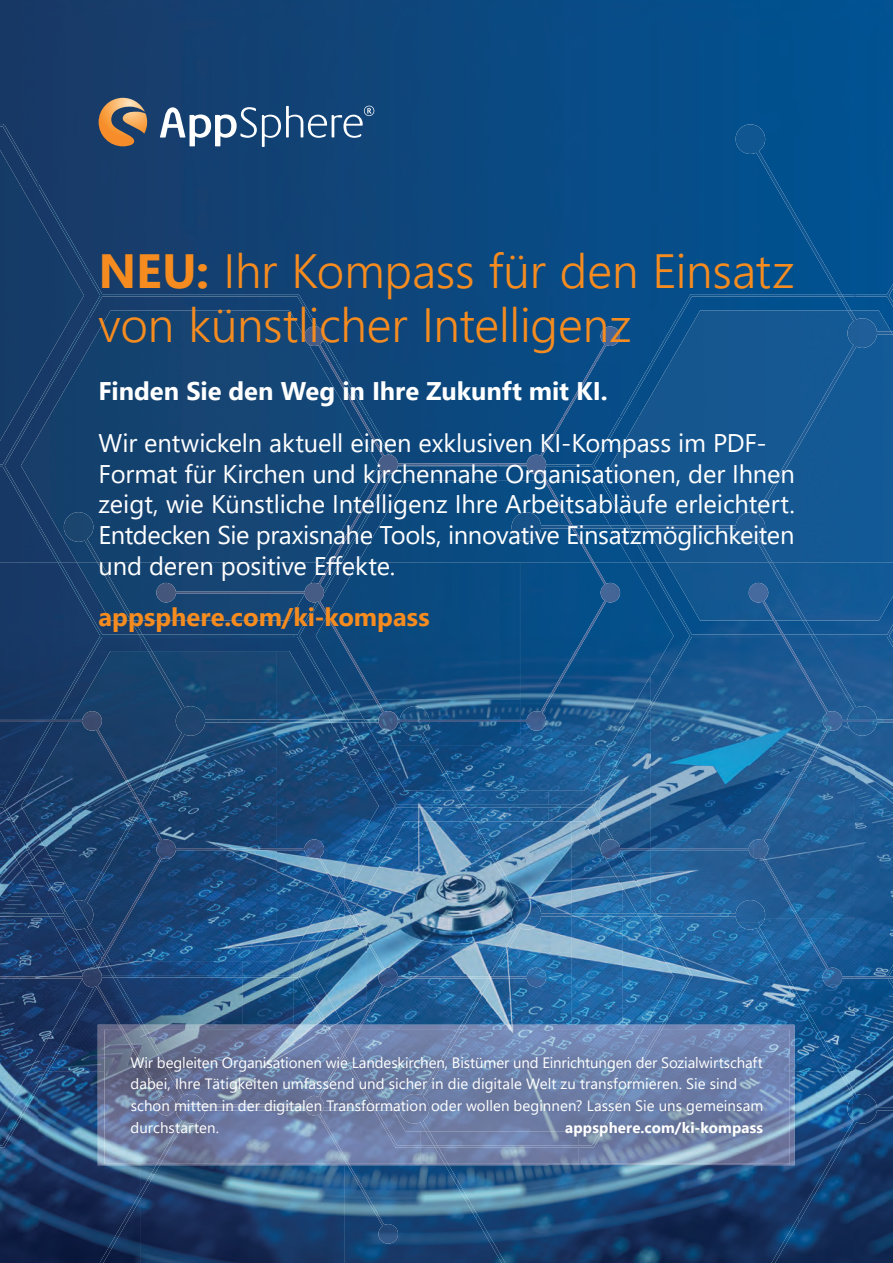
<style>
.page{position:relative;width:893px;height:1263px;background:#fff}
.page>*{position:absolute;margin:0;border:0;box-sizing:border-box;transform-origin:0 0}
.t1{font:300 48px/54px "Segoe UI";letter-spacing:-.005em;color:#f68c1f}
.t2{font:25.5px/30.6px "Segoe UI";letter-spacing:-.005em;color:#fff}
.t3{font:700 25.5px "Segoe UI";letter-spacing:-.005em;color:#fff}
.t4{font:700 25.5px "Segoe UI";color:#f68c1f}
.t5{font:15px/21.9px "Segoe UI";color:#fff}
.t6{font:700 15px "Segoe UI";letter-spacing:.01em;color:#fff}
.s1{font-weight:700}
</style>
<div class="page">
<img style="left:39px;top:0;width:854px;height:326px">
<div style="left:0;top:0;width:39px;height:124px;background:#173865"></div>
<img style="left:0;top:529px;width:21px;height:33px">
<img style="left:0;top:124px;width:39px;height:26px">
<img style="left:84px;top:182px;width:5px;height:129px">
<img style="left:88px;top:270px;width:225px;height:41px">
<img style="left:0;top:441px;width:21px;height:88px">
<div style="left:21px;top:311px;width:358px;height:251px;background:#144472"></div>
<div style="left:0;top:150px;width:84px;height:291px;background:#153b68"></div>
<img style="left:64px;top:512px;width:37px;height:50px">
<div style="left:610px;top:124px;width:283px;height:405px;background:#03508d"></div>
<img style="left:626px;top:294px;width:217px;height:235px">
<img style="left:645px;top:311px;width:248px;height:251px">
<img style="left:305px;top:326px;width:315px;height:236px">
<div style="left:0;top:562px;width:58px;height:149px;background:#173865"></div>
<img style="left:855px;top:736px;width:38px;height:527px">
<div style="left:152px;top:621px;width:141px;height:30px;background:#133f71"></div>
<img style="left:651px;top:669px;width:204px;height:402px">
<img style="left:549px;top:791px;width:50px;height:30px">
<img style="left:89px;top:988px;width:153px;height:83px">
<img style="left:242px;top:988px;width:51px;height:37px">
<img style="left:0;top:1148px;width:38px;height:115px">
<img style="left:38px;top:1071px;width:102px;height:192px">
<img style="left:753px;top:1071px;width:102px;height:192px">
<img style="left:140px;top:1165px;width:613px;height:98px">
<div style="left:58px;top:562px;width:73px;height:106px;background:#173b69"></div>
<img style="left:293px;top:621px;width:52px;height:96px">
<img style="left:152px;top:635px;width:142px;height:2px">
<img style="left:674px;top:621px;width:128px;height:48px">
<img style="left:38px;top:668px;width:34px;height:43px">
<img style="left:344px;top:713px;width:52px;height:108px">
<img style="left:0;top:764px;width:21px;height:67px">
<img style="left:599px;top:745px;width:52px;height:142px">
<img style="left:395px;top:792px;width:205px;height:28px">
<img style="left:83px;top:1025px;width:6px;height:64px">
<img style="left:293px;top:961px;width:23px;height:64px">
<img style="left:674px;top:923px;width:19px;height:102px">
<img style="left:144px;top:961px;width:150px;height:27px">
<img style="left:886px;top:965px;width:7px;height:23px">
<img style="left:0;top:1122px;width:38px;height:26px">
<img style="left:674px;top:562px;width:219px;height:59px">
<img style="left:316px;top:562px;width:204px;height:138px">
<img style="left:520px;top:562px;width:154px;height:183px">
<img style="left:352px;top:699px;width:168px;height:46px">
<img style="left:457px;top:745px;width:153px;height:46px">
<img style="left:367px;top:821px;width:256px;height:204px">
<img style="left:316px;top:895px;width:51px;height:130px">
<img style="left:622px;top:887px;width:52px;height:138px">
<img style="left:77px;top:562px;width:243px;height:59px">
<img style="left:0;top:831px;width:83px;height:291px">
<img style="left:72px;top:651px;width:256px;height:310px">
<img style="left:21px;top:764px;width:51px;height:131px">
<img style="left:328px;top:717px;width:51px;height:178px">
<img style="left:131px;top:621px;width:21px;height:30px">
<img style="left:331px;top:719px;width:31px;height:3px">
<img style="left:453px;top:791px;width:21px;height:30px">
<img style="left:48px;top:900px;width:27px;height:24px">
<img style="left:639px;top:900px;width:114px;height:23px">
<img style="left:124px;top:950px;width:20px;height:75px">
<img style="left:738px;top:922px;width:48px;height:51px">
<img style="left:782px;top:973px;width:33px;height:50px">
<img style="left:798px;top:1023px;width:54px;height:200px">
<img style="left:852px;top:1088px;width:41px;height:41px">
<img style="left:445px;top:1165px;width:32px;height:55px">
<img style="left:101px;top:1174px;width:53px;height:89px">
<img style="left:476px;top:1213px;width:29px;height:50px">
<img style="left:771px;top:1216px;width:28px;height:47px">
<svg style="left:345px;top:719px;width:5px;height:3px"></svg>
<img style="left:64px;top:910px;width:49px;height:14px">
<svg style="left:653px;top:913px;width:5px;height:3px"></svg>
<img style="left:364px;top:706px;width:93px;height:85px">
<img style="left:461px;top:821px;width:45px;height:103px">
<img style="left:505px;top:875px;width:134px;height:48px">
<img style="left:505px;top:923px;width:34px;height:1px">
<img style="left:97px;top:562px;width:37px;height:59px">
<img style="left:0;top:913px;width:49px;height:3px">
<img style="left:148px;top:651px;width:81px;height:137px">
<img style="left:228px;top:719px;width:103px;height:3px">
<img style="left:97px;top:788px;width:57px;height:92px">
<img style="left:75px;top:879px;width:26px;height:45px">
<img style="left:802px;top:621px;width:91px;height:115px">
<img style="left:769px;top:562px;width:37px;height:59px">
<img style="left:0;top:711px;width:118px;height:53px">
<img style="left:116px;top:764px;width:33px;height:54px">
<img style="left:147px;top:817px;width:181px;height:54px">
<img style="left:122px;top:871px;width:33px;height:53px">
<img style="left:325px;top:871px;width:34px;height:53px">
<img style="left:0;top:924px;width:124px;height:101px">
<img style="left:356px;top:924px;width:190px;height:101px">
<img style="left:347px;top:1165px;width:47px;height:79px">
<img style="left:394px;top:1226px;width:4px;height:16px">
<img style="left:156px;top:562px;width:177px;height:42px">
<img style="left:568px;top:562px;width:52px;height:105px">
<img style="left:320px;top:604px;width:43px;height:74px">
<img style="left:362px;top:674px;width:52px;height:57px">
<img style="left:517px;top:663px;width:52px;height:68px">
<img style="left:414px;top:720px;width:103px;height:2px">
<img style="left:749px;top:583px;width:34px;height:50px">
<img style="left:780px;top:633px;width:32px;height:51px">
<img style="left:810px;top:684px;width:83px;height:50px">
<img style="left:794px;top:734px;width:32px;height:51px">
<img style="left:753px;top:785px;width:51px;height:146px">
<img style="left:601px;top:839px;width:152px;height:20px">
<img style="left:804px;top:926px;width:51px;height:61px">
<img style="left:855px;top:976px;width:38px;height:2px">
<svg style="left:99px;top:98px;width:48px;height:48px;background:#97785c"></svg>
<svg style="left:160px;top:106px;width:214px;height:41px"></svg>
<img style="left:98px;top:1025px;width:20px;height:46px">
<img style="left:665px;top:1025px;width:129px;height:46px">
<img style="left:98px;top:1071px;width:20px;height:94px">
<img style="left:741px;top:1071px;width:53px;height:94px">
<img style="left:362px;top:1164px;width:379px;height:1px">
<img style="left:646px;top:1025px;width:19px;height:5px">
<img style="left:362px;top:1025px;width:284px;height:5px">
<svg style="left:151px;top:1165px;width:10px;height:10px"></svg>
<svg style="left:458px;top:1025px;width:7px;height:5px"></svg>
<img style="left:118px;top:1025px;width:244px;height:140px">
<img style="left:104px;top:1030px;width:316px;height:134px">
<img style="left:579px;top:1030px;width:210px;height:134px">
<img style="left:420px;top:1148px;width:159px;height:16px">
<img style="left:643px;top:1030px;width:19px;height:83px">
<img style="left:566px;top:1131px;width:48px;height:17px">
<img style="left:448px;top:1131px;width:118px;height:17px">
<img style="left:359px;top:1030px;width:284px;height:101px">
<img style="left:359px;top:1094px;width:32px;height:25px">
<img style="left:426px;top:1131px;width:22px;height:33px">
<img style="left:372px;top:1107px;width:67px;height:41px">
<img style="left:391px;top:1030px;width:71px;height:101px">
<img style="left:121px;top:1030px;width:238px;height:134px">
<h1 class="t1" style="left:99px;top:239px;width:697px"><span class="s1">NEU:</span> Ihr Kompass für den Einsatz von künstlicher Intelligenz</h1>
<h2 class="t3" style="left:99px;top:367px;width:511px">Finden Sie den Weg in Ihre Zukunft mit KI.</h2>
<p class="t2" style="left:99px;top:425px;width:698px">Wir entwickeln aktuell einen exklusiven KI-Kompass im PDF-Format für Kirchen und kirchennahe Organisationen, der Ihnen zeigt, wie Künstliche Intelligenz Ihre Arbeitsabläufe erleichtert.<br>Entdecken Sie praxisnahe Tools, innovative Einsatzmöglichkeiten und deren positive Effekte.</p>
<h2 class="t4" style="left:99px;top:593px;width:333px">appsphere.com/ki-kompass</h2>
<p class="t5" style="left:130px;top:1050px;width:634px">Wir begleiten Organisationen wie Landeskirchen, Bistümer und Einrichtungen der Sozialwirtschaft dabei, Ihre Tätigkeiten umfassend und sicher in die digitale Welt zu transformieren. Sie sind schon mitten in der digitalen Transformation oder wollen beginnen? Lassen Sie uns gemeinsam durchstarten.</p>
<p class="t6" style="left:565px;top:1114px;width:199px">appsphere.com/ki-kompass</p>
</div>
